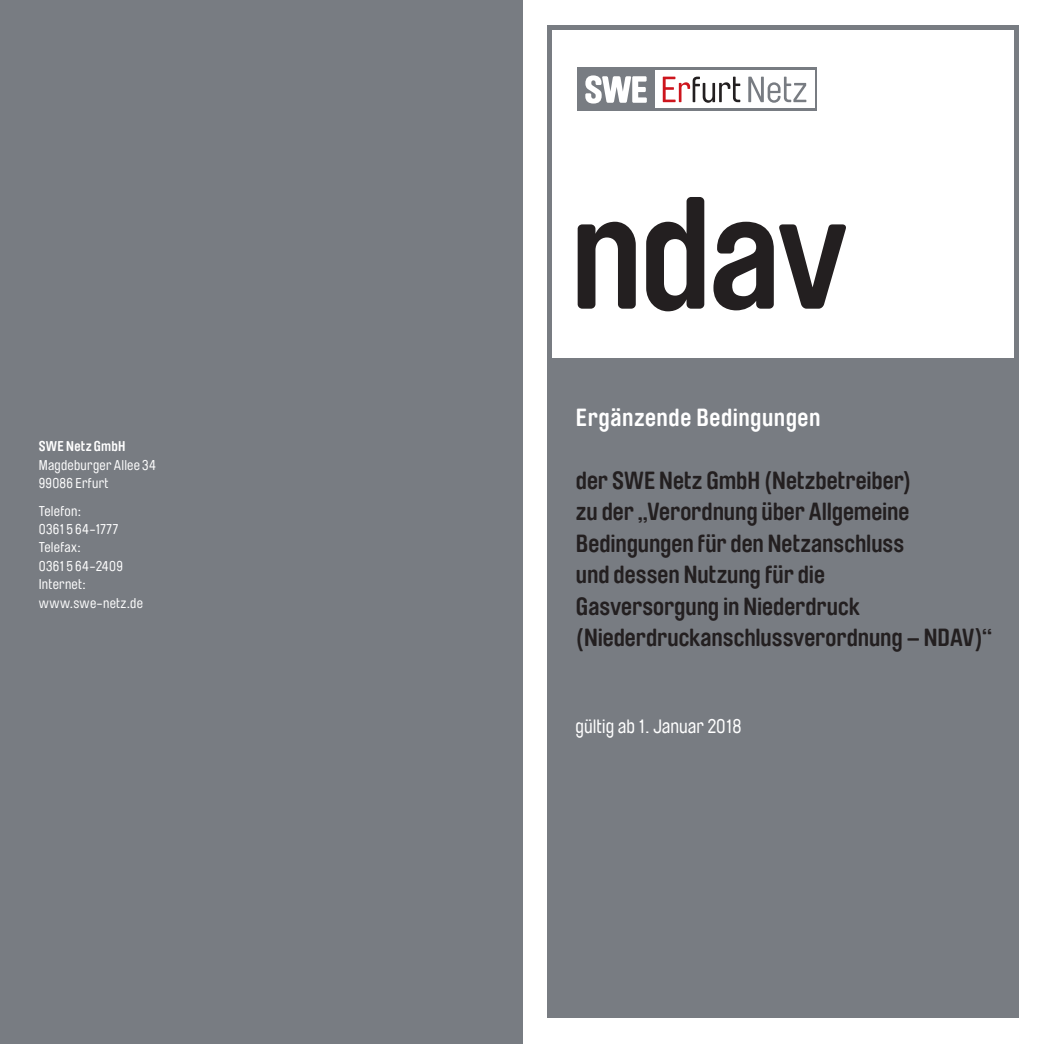
<style>
.page{position:relative;width:1043px;height:1044px;background:#fff}
.page>*{position:absolute;margin:0;border:0;box-sizing:border-box;transform-origin:0 0}
.t1{font:700 157.5px "Brauer Neue";color:#231f20}
.t2{font:700 24.5px/31.5px "Brauer Neue";letter-spacing:-.005em;color:#231f20}
.t3{font:700 24.5px "Brauer Neue";letter-spacing:.02em;color:#fff}
.t4{font:19.25px "Brauer Neue";color:#fff}
.t5{font:14px/18.4px "Brauer Neue";letter-spacing:.02em;color:#fff}
.t6{font:700 14px "Brauer Neue";letter-spacing:.015em;color:#fff}
</style>
<div class="page">
<div style="left:0;top:0;width:522px;height:1044px;background:#787c82"></div>
<div style="left:547px;top:25px;width:471px;height:992px;background:#787c82"></div>
<div style="left:552px;top:30px;width:462px;height:328px;background:#fff"></div>
<div style="left:577px;top:68px;width:240px;height:43px;background:#787c82"></div>
<div style="left:655px;top:71px;width:159px;height:37px;background:#fff"></div>
<svg style="left:585px;top:75px;width:62px;height:29px"></svg>
<svg style="left:662px;top:77px;width:78px;height:26px"></svg>
<svg style="left:748px;top:77px;width:58px;height:26px"></svg>
<p class="t6" style="left:39px;top:438px;width:88px">SWE Netz GmbH</p>
<p class="t5" style="left:39px;top:456px;width:119px">Magdeburger Allee 34<br>99086 Erfurt</p>
<p class="t5" style="left:39px;top:502px;width:106px">Telefon:<br>0361 5 64-1777<br>Telefax:<br>0361 5 64-2409<br>Internet: www.swe-netz.de</p>
<h1 class="t1" style="left:570px;top:164px;width:279px">ndav</h1>
<p class="t3" style="left:576px;top:403px;width:246px">Ergänzende Bedingungen</p>
<p class="t2" style="left:576px;top:465px;width:418px">der SWE Netz GmbH (Netzbetreiber)<br>zu der „Verordnung über Allgemeine Bedingungen für den Netzanschluss<br>und dessen Nutzung für die<br>Gasversorgung in Niederdruck (Niederdruckanschlussverordnung – NDAV)“</p>
<p class="t4" style="left:731px;top:715px;width:8px">1</p>
<p class="t4" style="left:575px;top:715px;width:167px">gültig ab 1. Januar 2018</p>
</div>
